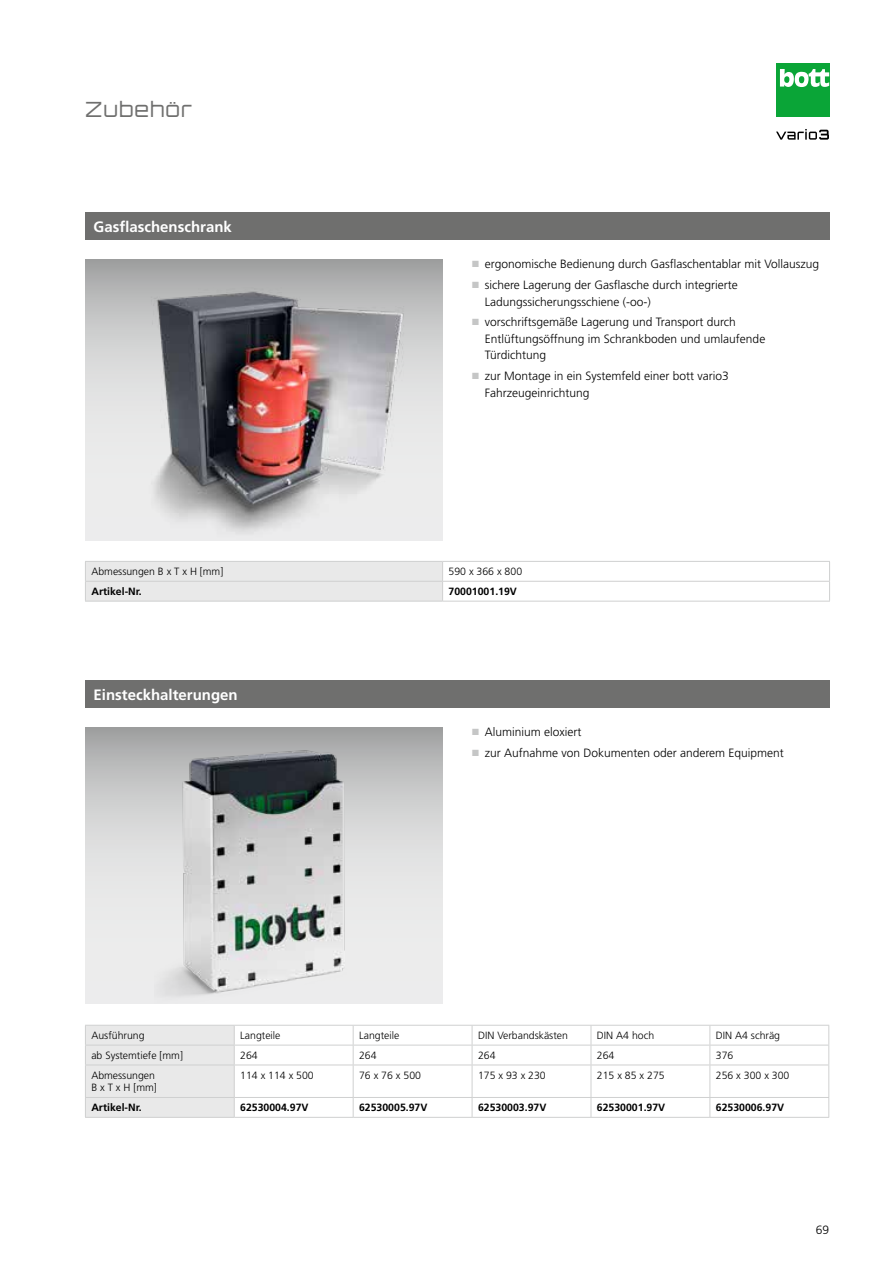
<style>
.page{position:relative;width:893px;height:1263px;background:#fff}
.page>*{position:absolute;margin:0;border:0;box-sizing:border-box;transform-origin:0 0}
.t1{font:300 21px "Orbitron CE";letter-spacing:.06em;color:#6f6f6e}
.t2{font:700 15px "Frutiger LT Pro";color:#fff}
.t3{font:300 12px/16.5px "Frutiger LT Pro";color:#000}
.t4{font:300 10.5px/12.6px "Frutiger LT Pro";color:#000}
.t5{font:700 10.5px "Frutiger LT Pro";color:#000}
.s1{color:#c5c6c6}
</style>
<div class="page">
<div style="left:776px;top:64px;width:53px;height:53px;background:#0aa537"></div>
<svg style="left:780px;top:69px;width:49px;height:18px"></svg>
<svg style="left:776px;top:129px;width:53px;height:11px"></svg>
<img style="left:85px;top:259px;width:357px;height:281px">
<svg style="left:85px;top:727px;width:357px;height:276px;background:#d6d6d7"></svg>
<img style="left:154px;top:734px;width:224px;height:269px">
<div style="left:85px;top:213px;width:744px;height:27px;background:#6f6f6e"></div>
<hr style="left:443px;top:561px;width:387px;height:1px;background:#cfd0d0">
<hr style="left:85px;top:601px;width:358px;height:1px;background:#cfd0d0">
<hr style="left:443px;top:581px;width:387px;height:1px;background:#cfd0d0">
<svg style="left:85px;top:561px;width:358px;height:40px;background:#e7e7e7"></svg>
<svg style="left:829px;top:562px;width:1px;height:39px"></svg>
<hr style="left:443px;top:601px;width:387px;height:1px;background:#cfd0d0">
<div style="left:85px;top:680px;width:744px;height:28px;background:#6f6f6e"></div>
<hr style="left:234px;top:1025px;width:119px;height:1px;background:#cfd0d0">
<hr style="left:353px;top:1025px;width:119px;height:1px;background:#cfd0d0">
<hr style="left:472px;top:1025px;width:119px;height:1px;background:#cfd0d0">
<hr style="left:591px;top:1025px;width:119px;height:1px;background:#cfd0d0">
<hr style="left:710px;top:1025px;width:119px;height:1px;background:#cfd0d0">
<hr style="left:234px;top:1045px;width:119px;height:1px;background:#cfd0d0">
<hr style="left:353px;top:1045px;width:119px;height:1px;background:#cfd0d0">
<svg style="left:353px;top:1025px;width:1px;height:39px"></svg>
<hr style="left:472px;top:1045px;width:119px;height:1px;background:#cfd0d0">
<svg style="left:472px;top:1026px;width:1px;height:38px"></svg>
<hr style="left:591px;top:1045px;width:119px;height:1px;background:#cfd0d0">
<svg style="left:591px;top:1026px;width:1px;height:38px"></svg>
<hr style="left:710px;top:1045px;width:119px;height:1px;background:#cfd0d0">
<svg style="left:709px;top:1026px;width:1px;height:38px"></svg>
<svg style="left:828px;top:1026px;width:1px;height:38px"></svg>
<hr style="left:234px;top:1064px;width:119px;height:1px;background:#cfd0d0">
<hr style="left:353px;top:1064px;width:119px;height:1px;background:#cfd0d0">
<hr style="left:353px;top:1065px;width:1px;height:32px;background:#cfd0d0">
<hr style="left:472px;top:1064px;width:119px;height:1px;background:#cfd0d0">
<hr style="left:472px;top:1065px;width:1px;height:32px;background:#cfd0d0">
<hr style="left:591px;top:1064px;width:119px;height:1px;background:#cfd0d0">
<hr style="left:591px;top:1065px;width:1px;height:32px;background:#cfd0d0">
<hr style="left:710px;top:1064px;width:119px;height:1px;background:#cfd0d0">
<hr style="left:709px;top:1065px;width:1px;height:32px;background:#cfd0d0">
<hr style="left:828px;top:1065px;width:1px;height:32px;background:#cfd0d0">
<hr style="left:85px;top:1117px;width:149px;height:1px;background:#cfd0d0">
<hr style="left:234px;top:1097px;width:119px;height:1px;background:#cfd0d0">
<svg style="left:85px;top:1025px;width:150px;height:92px;background:#e7e7e7"></svg>
<hr style="left:234px;top:1117px;width:119px;height:1px;background:#cfd0d0">
<hr style="left:353px;top:1097px;width:119px;height:1px;background:#cfd0d0">
<svg style="left:353px;top:1098px;width:1px;height:19px"></svg>
<hr style="left:353px;top:1117px;width:119px;height:1px;background:#cfd0d0">
<hr style="left:472px;top:1097px;width:119px;height:1px;background:#cfd0d0">
<svg style="left:472px;top:1098px;width:1px;height:19px"></svg>
<hr style="left:472px;top:1117px;width:119px;height:1px;background:#cfd0d0">
<hr style="left:591px;top:1097px;width:119px;height:1px;background:#cfd0d0">
<svg style="left:591px;top:1098px;width:1px;height:19px"></svg>
<hr style="left:591px;top:1117px;width:119px;height:1px;background:#cfd0d0">
<hr style="left:710px;top:1097px;width:119px;height:1px;background:#cfd0d0">
<svg style="left:709px;top:1098px;width:1px;height:19px"></svg>
<svg style="left:828px;top:1098px;width:1px;height:19px"></svg>
<hr style="left:710px;top:1117px;width:119px;height:1px;background:#cfd0d0">
<h1 class="t1" style="left:85px;top:97px;width:108px">Zubehör</h1>
<p class="t2" style="left:94px;top:218px;width:140px">Gasflaschenschrank</p>
<p class="t3" style="left:472px;top:256px;width:349px"><span class="s1">■</span> ergonomische Bedienung durch Gasflaschentablar mit Vollauszug</p>
<p class="t3" style="left:485px;top:277px;width:254px;text-indent:-13px"><span class="s1">■</span> sichere Lagerung der Gasflasche durch integrierte<br>Ladungssicherungsschiene (-oo-)</p>
<p class="t3" style="left:485px;top:314px;width:282px;text-indent:-13px"><span class="s1">■</span> vorschriftsgemäße Lagerung und Transport durch<br>Entlüftungsöffnung im Schrankboden und umlaufende<br>Türdichtung</p>
<p class="t3" style="left:485px;top:368px;width:246px;text-indent:-13px"><span class="s1">■</span> zur Montage in ein Systemfeld einer bott vario3<br>Fahrzeugeinrichtung</p>
<p class="t4" style="left:91px;top:565px;width:133px">Abmessungen B x T x H [mm]</p>
<p class="t4" style="left:449px;top:565px;width:75px">590 x 366 x 800</p>
<p class="t5" style="left:91px;top:585px;width:52px">Artikel-Nr.</p>
<p class="t5" style="left:449px;top:585px;width:70px">70001001.19V</p>
<p class="t2" style="left:94px;top:686px;width:146px">Einsteckhalterungen</p>
<p class="t3" style="left:472px;top:724px;width:111px"><span class="s1">■</span> Aluminium eloxiert</p>
<p class="t3" style="left:472px;top:745px;width:313px"><span class="s1">■</span> zur Aufnahme von Dokumenten oder anderem Equipment</p>
<p class="t4" style="left:91px;top:1029px;width:55px">Ausführung</p>
<p class="t4" style="left:240px;top:1029px;width:42px">Langteile</p>
<p class="t4" style="left:359px;top:1029px;width:42px">Langteile</p>
<p class="t4" style="left:478px;top:1029px;width:91px">DIN Verbandskästen</p>
<p class="t4" style="left:597px;top:1029px;width:59px">DIN A4 hoch</p>
<p class="t4" style="left:716px;top:1029px;width:66px">DIN A4 schräg</p>
<p class="t4" style="left:91px;top:1049px;width:93px">ab Systemtiefe [mm]</p>
<p class="t4" style="left:240px;top:1049px;width:19px">264</p>
<p class="t4" style="left:359px;top:1049px;width:19px">264</p>
<p class="t4" style="left:478px;top:1049px;width:19px">264</p>
<p class="t4" style="left:597px;top:1049px;width:19px">264</p>
<p class="t4" style="left:716px;top:1049px;width:19px">376</p>
<p class="t4" style="left:91px;top:1069px;width:67px">Abmessungen<br>B x T x H [mm]</p>
<p class="t4" style="left:240px;top:1069px;width:75px">114 x 114 x 500</p>
<p class="t4" style="left:359px;top:1069px;width:63px">76 x 76 x 500</p>
<p class="t4" style="left:478px;top:1069px;width:69px">175 x 93 x 230</p>
<p class="t4" style="left:597px;top:1069px;width:69px">215 x 85 x 275</p>
<p class="t4" style="left:716px;top:1069px;width:75px">256 x 300 x 300</p>
<p class="t5" style="left:91px;top:1101px;width:52px">Artikel-Nr.</p>
<p class="t5" style="left:240px;top:1101px;width:70px">62530004.97V</p>
<p class="t5" style="left:359px;top:1101px;width:70px">62530005.97V</p>
<p class="t5" style="left:478px;top:1101px;width:70px">62530003.97V</p>
<p class="t5" style="left:597px;top:1101px;width:70px">62530001.97V</p>
<p class="t5" style="left:716px;top:1101px;width:70px">62530006.97V</p>
<p class="t3" style="left:816px;top:1221px;width:15px">69</p>
</div>
